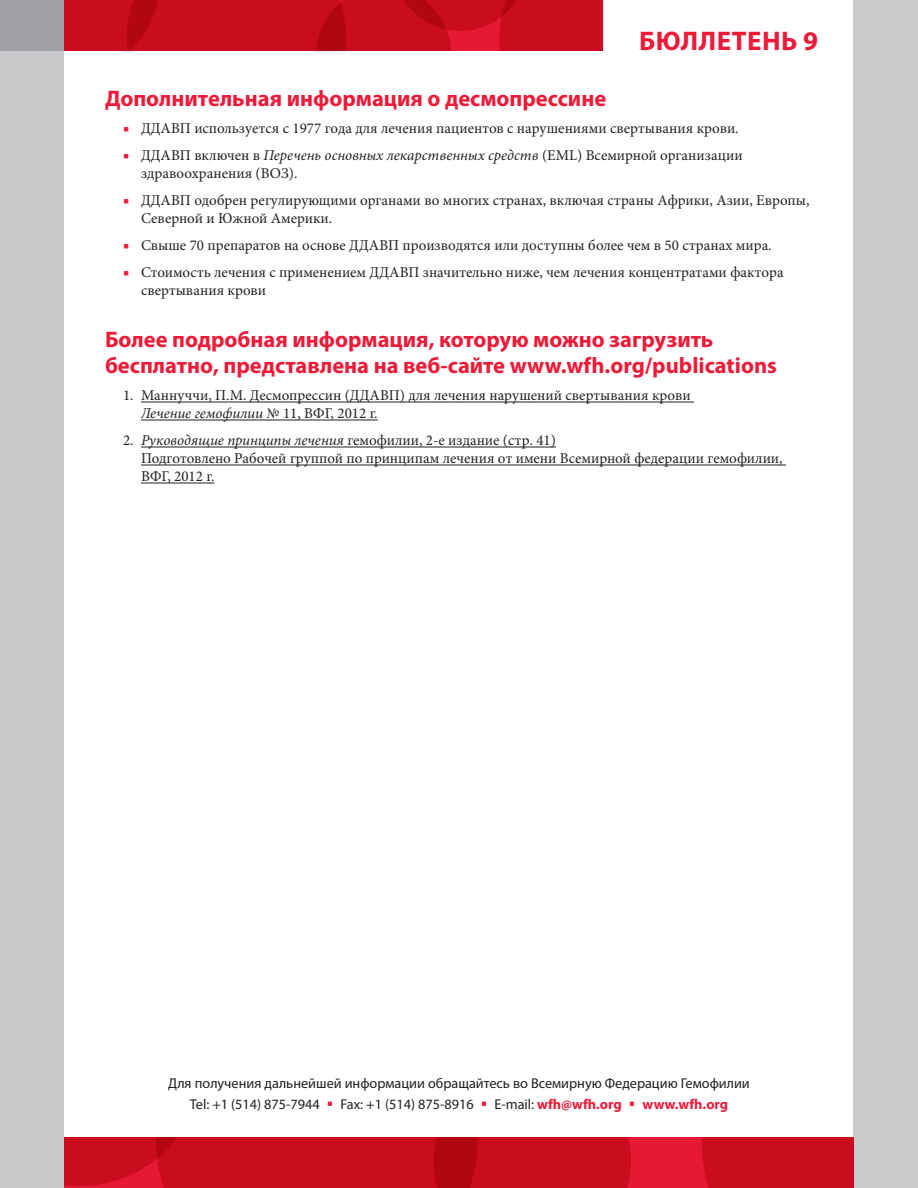
<style>
.page{position:relative;width:918px;height:1188px;background:#fff}
.page>*{position:absolute;margin:0;border:0;box-sizing:border-box;transform-origin:0 0}
.t1{font:700 27px "Myriad Pro";letter-spacing:.02em;color:#ed1a38}
.L2{font:700 22.5px/25.5px "Myriad Pro";color:#ed1a38}
.t2{font:15px/18px "Minion Pro";color:#231f20}
._10d-Masthead_text{font:14.25px "Myriad Pro";color:#231f20}
.s1{color:#ed1a38}
.s2{font-style:italic}
.s3{font-weight:700;color:#ed1a38}
</style>
<div class="page">
<div style="left:0;top:51px;width:64px;height:1137px;background:#c7c8ca"></div>
<div style="left:854px;top:0;width:64px;height:1188px;background:#c9cacc"></div>
<div style="left:64px;top:1137px;width:790px;height:51px;background:#e51836"></div>
<svg style="left:64px;top:1137px;width:567px;height:51px;background:#c90b1e"></svg>
<div style="left:702px;top:1137px;width:152px;height:51px;background:#ca0c1f"></div>
<div style="left:0;top:0;width:64px;height:51px;background:#a0a1a5"></div>
<svg style="left:64px;top:0;width:539px;height:51px;background:#c80b1e"></svg>
<hr style="left:141px;top:402px;width:553px;height:1px;background:#231f20">
<hr style="left:141px;top:420px;width:237px;height:1px;background:#231f20">
<hr style="left:141px;top:447px;width:415px;height:1px;background:#231f20">
<hr style="left:141px;top:465px;width:645px;height:1px;background:#231f20">
<hr style="left:141px;top:483px;width:73px;height:1px;background:#231f20">
<h1 class="t1" style="left:639px;top:25px;width:181px">БЮЛЛЕТЕНЬ 9</h1>
<p class="L2" style="left:105px;top:86px;width:503px">Дополнительная информация о десмопрессине</p>
<p class="t2" style="left:123px;top:120px;width:617px"><span class="s1">■</span> ДДАВП используется с 1977 года для лечения пациентов с нарушениями свертывания крови.</p>
<p class="t2" style="left:141px;top:147px;width:603px;text-indent:-18px"><span class="s1">■</span> ДДАВП включен в <span class="s2">Перечень основных лекарственных средств</span> (EML) Всемирной организации здравоохранения (ВОЗ).</p>
<p class="t2" style="left:141px;top:192px;width:670px;text-indent:-18px"><span class="s1">■</span> ДДАВП одобрен регулирующими органами во многих странах, включая страны Африки, Азии, Европы,<br>Северной и Южной Америки.</p>
<p class="t2" style="left:123px;top:237px;width:650px"><span class="s1">■</span> Свыше 70 препаратов на основе ДДАВП производятся или доступны более чем в 50 странах мира.</p>
<p class="t2" style="left:141px;top:264px;width:644px;text-indent:-18px"><span class="s1">■</span> Стоимость лечения с применением ДДАВП значительно ниже, чем лечения концентратами фактора свертывания крови</p>
<p class="L2" style="left:105px;top:327px;width:674px">Более подробная информация, которую можно загрузить бесплатно, представлена на веб-сайте www.wfh.org/publications</p>
<p class="t2" style="left:141px;top:387px;width:551px;text-indent:-18px">1. Маннуччи, П.М. Десмопрессин (ДДАВП) для лечения нарушений свертывания крови<br><span class="s2">Лечение гемофилии</span> № 11, ВФГ, 2012 г.</p>
<p class="t2" style="left:141px;top:432px;width:643px;text-indent:-18px">2. <span class="s2">Руководящие принципы лечения</span> гемофилии, 2-е издание (стр. 41)<br>Подготовлено Рабочей группой по принципам лечения от имени Всемирной федерации гемофилии,<br>ВФГ, 2012 г.</p>
<p class="_10d-Masthead_text" style="left:168px;top:1075px;width:583px">Для получения дальнейшей информации обращайтесь во Всемирную Федерацию Гемофилии</p>
<p class="_10d-Masthead_text" style="left:190px;top:1096px;width:540px">Tel: +1 (514) 875-7944 <span class="s1">▪</span> Fax: +1 (514) 875-8916 <span class="s1">▪</span> E-mail: <span class="s3">wfh@wfh.org</span> <span class="s1">▪</span> <span class="s3">www.wfh.org</span></p>
</div>
